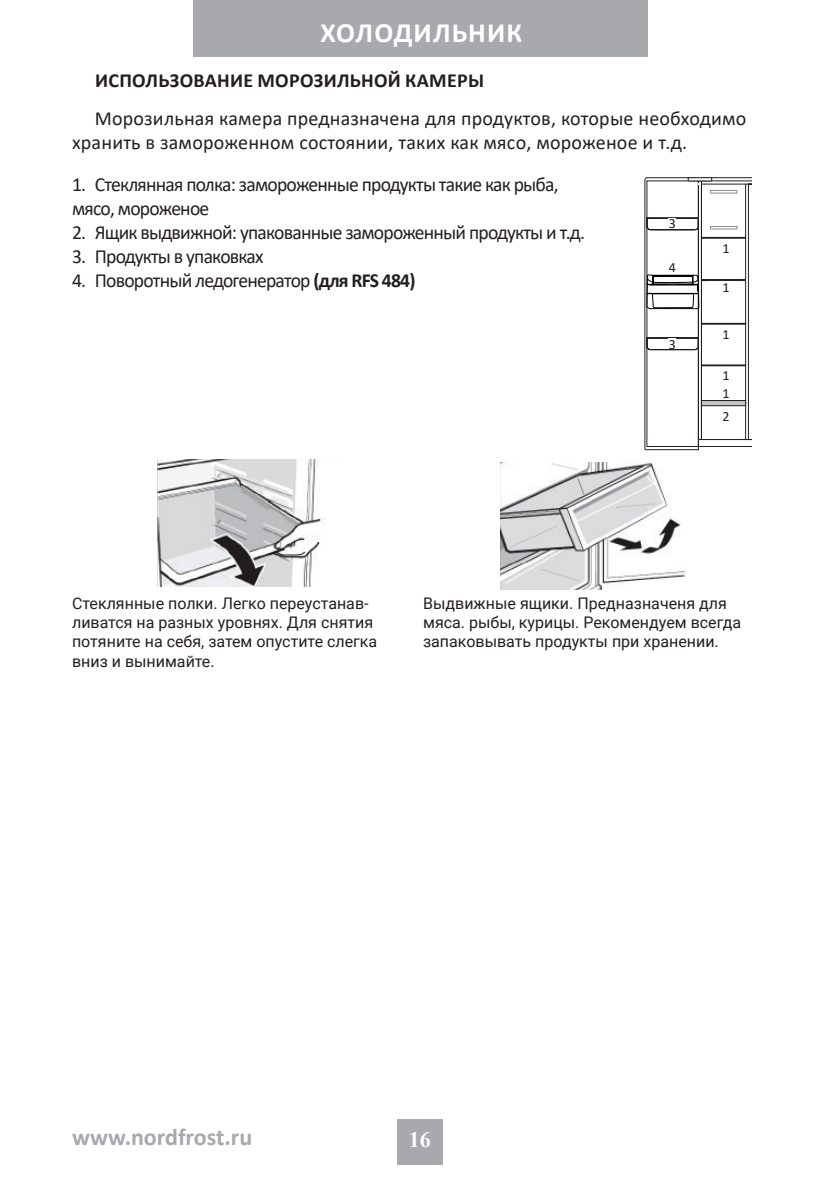
<style>
.page{position:relative;width:840px;height:1191px;background:#fff}
.page>*{position:absolute;margin:0;border:0;box-sizing:border-box;transform-origin:0 0}
.t1{font:700 28px "Calibri";letter-spacing:.04em;color:#fff}
.t2{font:700 24px "Calibri";color:#a8a9ad}
.t3{font:700 22px "Times New Roman";color:#fff}
.t4{font:20px/24px "Calibri";letter-spacing:-.04em;color:#231f20}
.t5{font:20px/24px "Calibri";letter-spacing:.01em;color:#231f20}
.t6{font:700 20px "Calibri";letter-spacing:.015em;color:#231f20}
.t7{font:16px/19.2px "Roboto";color:#231f20}
.t8{font:14px/17.8px "Calibri";color:#231f20}
.s1{font-weight:700}
</style>
<div class="page">
<div style="left:193px;top:0;width:453px;height:57px;background:#a8a9ad"></div>
<div style="left:397px;top:1119px;width:45px;height:45px;background:#a8a9ad"></div>
<svg style="left:644px;top:177px;width:108px;height:273px"></svg>
<div style="left:722px;top:411px;width:7px;height:10px;background:#fff"></div>
<div style="left:668px;top:261px;width:7px;height:11px;background:#fff"></div>
<div style="left:668px;top:218px;width:7px;height:10px;background:#fff"></div>
<div style="left:668px;top:338px;width:7px;height:11px;background:#fff"></div>
<div style="left:722px;top:242px;width:7px;height:11px;background:#fff"></div>
<div style="left:722px;top:281px;width:7px;height:11px;background:#fff"></div>
<div style="left:722px;top:328px;width:7px;height:10px;background:#fff"></div>
<div style="left:722px;top:369px;width:7px;height:11px;background:#fff"></div>
<div style="left:722px;top:387px;width:7px;height:11px;background:#fff"></div>
<img style="left:157px;top:459px;width:168px;height:128px">
<img style="left:500px;top:462px;width:185px;height:128px">
<h1 class="t1" style="left:320px;top:13px;width:203px">ХОЛОДИЛЬНИК</h1>
<p class="t6" style="left:95px;top:66px;width:390px">ИСПОЛЬЗОВАНИЕ МОРОЗИЛЬНОЙ КАМЕРЫ</p>
<p class="t5" style="left:72px;top:106px;width:675px;text-indent:23px">Морозильная камера предназначена для продуктов, которые необходимо хранить в замороженном состоянии, таких как мясо, мороженое и т.д.</p>
<p class="t4" style="left:72px;top:172px;width:488px">1. Стеклянная полка: замороженные продукты такие как рыба, мясо, мороженое</p>
<p class="t4" style="left:72px;top:220px;width:514px">2. Ящик выдвижной: упакованные замороженный продукты и т.д.</p>
<p class="t4" style="left:72px;top:244px;width:193px">3. Продукты в упаковках</p>
<p class="t4" style="left:72px;top:268px;width:345px">4. Поворотный ледогенератор <span class="s1">(для RFS 484)</span></p>
<p class="t8" style="left:668px;top:214px;width:9px">3</p>
<p class="t8" style="left:722px;top:239px;width:9px">1</p>
<p class="t8" style="left:722px;top:278px;width:9px">1</p>
<p class="t8" style="left:722px;top:325px;width:9px">1</p>
<p class="t8" style="left:722px;top:366px;width:9px">1<br>1</p>
<p class="t8" style="left:668px;top:258px;width:9px">4</p>
<p class="t8" style="left:668px;top:335px;width:9px">3</p>
<p class="t8" style="left:722px;top:407px;width:9px">2</p>
<p class="t7" style="left:72px;top:593px;width:306px">Стеклянные полки. Легко переустанав&shy;ливатся на разных уровнях. Для снятия потяните на себя, затем опустите слегка вниз и вынимайте.</p>
<p class="t7" style="left:423px;top:593px;width:319px">Выдвижные ящики. Предназначеня для мяса. рыбы, курицы. Рекомендуем всегда запаковывать продукты при хранении.</p>
<h2 class="t2" style="left:72px;top:1120px;width:182px">www.nordfrost.ru</h2>
<h3 class="t3" style="left:409px;top:1124px;width:23px">16</h3>
</div>
